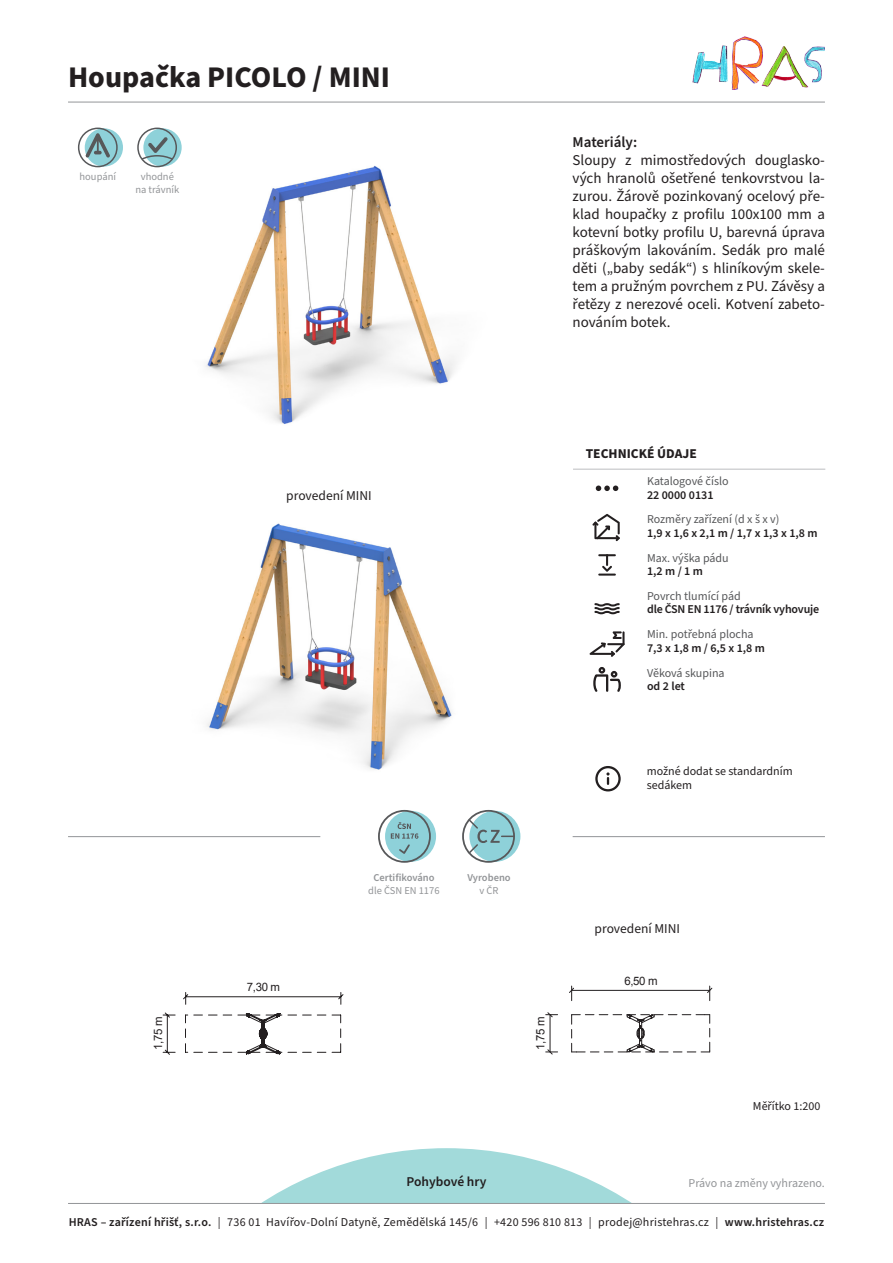
<style>
.page{position:relative;width:893px;height:1263px;background:#fff}
.page>*{position:absolute;margin:0;border:0;box-sizing:border-box;transform-origin:0 0}
.nadpis{font:700 30px "Source Sans Pro";color:#231f20}
.text{font:15px/18px "Source Sans Pro";color:#231f20;text-align:justify}
.text-2{font:600 15px "Source Sans Pro";color:#231f20}
.text-3{font:13.5px "Source Sans Pro";color:#231f20}
.text-4{font:700 13.5px "Source Sans Pro";color:#231f20}
.text-5{font:600 13.5px "Source Sans Pro";color:#231f20}
.text-6{font:12px "Source Sans Pro";letter-spacing:.02em;color:#231f20}
.text-7{font:12px "Source Sans Pro";color:#57585a}
.text-8{font:600 12px "Source Sans Pro";letter-spacing:-.015em;color:#231f20}
.text-9{font:12px/14.4px "Source Sans Pro";color:#231f20}
.t1{font:12px "Source Sans Pro";color:#939598}
.t2{font:11.55px "Arial";color:#231f20}
.t3{font:11.55px "Arial";color:#231f20}
.t4{font:10.5px/12.6px "Source Sans Pro";color:#939598;text-align:center}
.t5{font:600 10.5px "Source Sans Pro";color:#939598}
.s1{font-weight:600}
</style>
<div class="page">
<img style="left:77px;top:127px;width:379px;height:297px">
<svg style="left:261px;top:1148px;width:371px;height:55px;fill:#a2dada"></svg>
<hr style="left:68px;top:102px;width:757px;height:1px;background:#939598">
<hr style="left:68px;top:1203px;width:757px;height:1px;background:#939598">
<hr style="left:68px;top:836px;width:252px;height:1px;background:#939598">
<hr style="left:573px;top:836px;width:252px;height:1px;background:#939598">
<img style="left:692px;top:36px;width:133px;height:54px">
<svg style="left:163px;top:1013px;width:12px;height:41px"></svg>
<svg style="left:183px;top:992px;width:160px;height:12px"></svg>
<svg style="left:185px;top:1013px;width:156px;height:41px"></svg>
<svg style="left:571px;top:1014px;width:139px;height:39px"></svg>
<hr style="left:572px;top:990px;width:138px;height:1px;background:#231f20">
<svg style="left:569px;top:986px;width:5px;height:15px"></svg>
<svg style="left:707px;top:986px;width:5px;height:15px"></svg>
<hr style="left:550px;top:1015px;width:1px;height:37px;background:#231f20">
<svg style="left:546px;top:1049px;width:12px;height:5px"></svg>
<svg style="left:546px;top:1012px;width:12px;height:5px"></svg>
<div style="left:385px;top:811px;width:51px;height:51px;background:#8ed1d9;border-radius:50%"></div>
<svg style="left:378px;top:809px;width:54px;height:54px"></svg>
<svg style="left:469px;top:811px;width:51px;height:51px"></svg>
<div style="left:462px;top:810px;width:53px;height:53px;border:2px solid #57585a;border-radius:50%"></div>
<svg style="left:467px;top:818px;width:47px;height:37px;background:#8fc3c9"></svg>
<hr style="left:573px;top:469px;width:68px;height:1px;background:#bcbdc0">
<hr style="left:641px;top:469px;width:184px;height:1px;background:#bcbdc0">
<svg style="left:592px;top:514px;width:28px;height:27px"></svg>
<svg style="left:598px;top:554px;width:18px;height:22px"></svg>
<svg style="left:594px;top:603px;width:26px;height:11px"></svg>
<svg style="left:589px;top:631px;width:36px;height:26px"></svg>
<svg style="left:596px;top:485px;width:22px;height:6px"></svg>
<svg style="left:593px;top:667px;width:28px;height:25px"></svg>
<svg style="left:606px;top:772px;width:4px;height:12px"></svg>
<div style="left:595px;top:766px;width:26px;height:25px;border:2px solid #231f20;border-radius:50%"></div>
<svg style="left:85px;top:128px;width:38px;height:39px"></svg>
<svg style="left:143px;top:128px;width:39px;height:39px"></svg>
<div style="left:137px;top:128px;width:40px;height:39px;border:2px solid #57585a;border-radius:50%"></div>
<svg style="left:140px;top:137px;width:34px;height:24px"></svg>
<div style="left:78px;top:128px;width:40px;height:39px;border:2px solid #57585a;border-radius:50%"></div>
<svg style="left:85px;top:133px;width:25px;height:25px"></svg>
<img style="left:207px;top:523px;width:245px;height:247px">
<p class="nadpis" style="left:68px;top:56px;width:324px">Houpačka PICOLO / MINI</p>
<p class="t4" style="left:80px;top:171px;width:38px">houpání</p>
<p class="t4" style="left:135px;top:171px;width:45px">vhodné na trávník</p>
<p class="text-2" style="left:573px;top:132px;width:66px">Materiály:</p>
<p class="text" style="left:573px;top:152px;width:254px">Sloupy z mimostředových douglasko&shy;vých hranolů ošetřené tenkovrstvou la&shy;zurou. Žárově pozinkovaný ocelový pře&shy;klad houpačky z profilu 100x100 mm a kotevní botky profilu U, barevná úprava práškovým lakováním. Sedák pro malé děti („baby sedák“) s hliníkovým skele&shy;tem a pružným povrchem z PU. Závěsy a řetězy z nerezové oceli. Kotvení zabeto&shy;nováním botek.</p>
<p class="t2" style="left:150px;top:1050px;width:35px;rotate:-90deg">1,75 m</p>
<p class="text-3" style="left:286px;top:487px;width:87px">provedení MINI</p>
<p class="t2" style="left:247px;top:979px;width:35px">7,30 m</p>
<p class="t5" style="left:373px;top:871px;width:63px">Certifikováno</p>
<p class="t4" style="left:368px;top:884px;width:73px">dle ČSN EN 1176</p>
<p class="t5" style="left:467px;top:871px;width:45px">Vyrobeno</p>
<p class="t4" style="left:479px;top:884px;width:20px">v ČR</p>
<p class="t3" style="left:533px;top:1049px;width:35px;rotate:-90deg">1,75 m</p>
<p class="text-4" style="left:586px;top:444px;width:113px">TECHNICKÉ ÚDAJE</p>
<p class="text-7" style="left:647px;top:473px;width:83px">Katalogové číslo</p>
<p class="text-8" style="left:647px;top:487px;width:68px">22 0000 0131</p>
<p class="text-7" style="left:647px;top:511px;width:134px">Rozměry zařízení (d x š x v)</p>
<p class="text-8" style="left:647px;top:525px;width:172px">1,9 x 1,6 x 2,1 m / 1,7 x 1,3 x 1,8 m</p>
<p class="text-7" style="left:647px;top:550px;width:83px">Max. výška pádu</p>
<p class="text-8" style="left:647px;top:563px;width:57px">1,2 m / 1 m</p>
<p class="text-7" style="left:647px;top:588px;width:95px">Povrch tlumící pád</p>
<p class="text-8" style="left:647px;top:601px;width:174px">dle ČSN EN 1176 / trávník vyhovuje</p>
<p class="text-7" style="left:647px;top:626px;width:108px">Min. potřebná plocha</p>
<p class="text-8" style="left:647px;top:640px;width:119px">7,3 x 1,8 m / 6,5 x 1,8 m</p>
<p class="text-7" style="left:647px;top:664px;width:79px">Věková skupina</p>
<p class="text-8" style="left:647px;top:678px;width:39px">od 2 let</p>
<p class="text-9" style="left:647px;top:764px;width:147px">možné dodat se standardním sedákem</p>
<p class="text-3" style="left:595px;top:919px;width:87px">provedení MINI</p>
<p class="t3" style="left:624px;top:973px;width:35px">6,50 m</p>
<p class="text-9" style="left:753px;top:1099px;width:69px">Měřítko 1:200</p>
<p class="text-5" style="left:406px;top:1172px;width:81px">Pohybové hry</p>
<p class="text-6" style="left:69px;top:1214px;width:757px"><span class="s1">HRAS – zařízení hřišť, s.r.o.</span> | 736 01 Havířov-Dolní Datyně, Zemědělská 145/6 | +420 596 810 813 | prodej@hristehras.cz | <span class="s1">www.hristehras.cz</span></p>
<p class="t1" style="left:688px;top:1175px;width:138px">Právo na změny vyhrazeno.</p>
</div>
